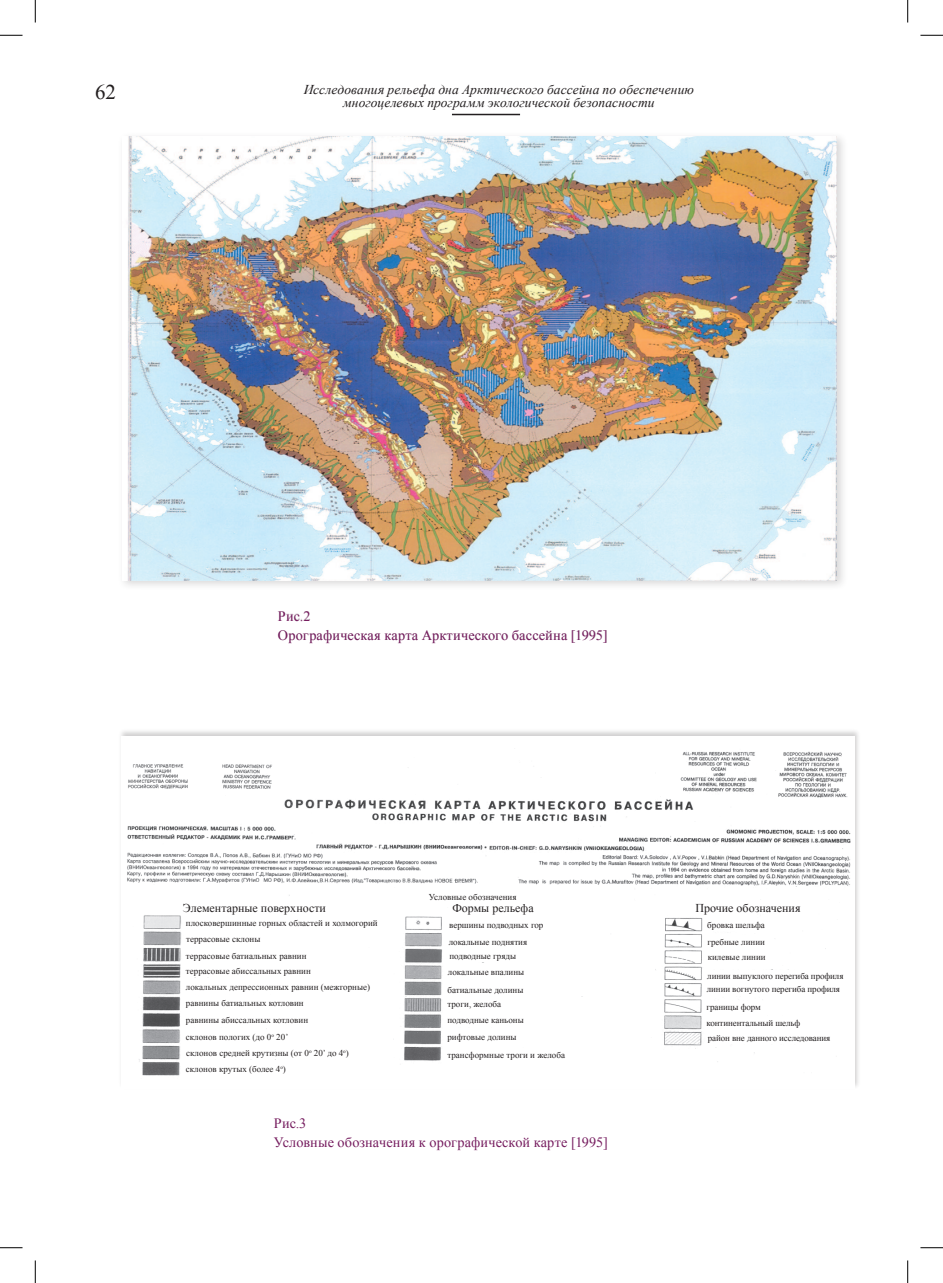
<style>
.page{position:relative;width:943px;height:1283px;background:#fff}
.page>*{position:absolute;margin:0;border:0;box-sizing:border-box;transform-origin:0 0}
.t1{font:21px "Times New Roman";color:#231f20}
.podpis{font:14.25px "Times New Roman";letter-spacing:.005em;color:#761d5f}
.t2{font:italic 13.5px/13.5px "Times New Roman";letter-spacing:.005em;color:#231f20;text-align:center}
.t3{font:12px "Times New Roman";color:#231f20}
.t4{font:9px "Times New Roman";color:#231f20}
</style>
<div class="page">
<hr style="left:452px;top:114px;width:68px;height:1px;background:#231f20">
<div style="left:118px;top:132px;width:730px;height:459px;background:#231f20;opacity:.18"></div>
<img style="left:123px;top:137px;width:713px;height:443px">
<div style="left:278px;top:611px;width:328px;height:32px;background:#231f20;opacity:.2"></div>
<div style="left:118px;top:728px;width:742px;height:361px;background:#231f20;opacity:.21"></div>
<img style="left:121px;top:736px;width:732px;height:352px">
<div style="left:183px;top:904px;width:154px;height:10px;background:#fff"></div>
<div style="left:452px;top:904px;width:139px;height:9px;background:#fff"></div>
<div style="left:695px;top:903px;width:139px;height:9px;background:#fff"></div>
<div style="left:186px;top:917px;width:200px;height:12px;background:#fff"></div>
<div style="left:449px;top:917px;width:200px;height:14px;background:#fff"></div>
<div style="left:429px;top:890px;width:200px;height:13px;background:#fff"></div>
<div style="left:707px;top:918px;width:57px;height:13px;background:#fff"></div>
<div style="left:707px;top:935px;width:57px;height:13px;background:#fff"></div>
<div style="left:707px;top:949px;width:64px;height:16px;background:#fff"></div>
<div style="left:707px;top:969px;width:141px;height:13px;background:#fff"></div>
<div style="left:706px;top:982px;width:142px;height:13px;background:#fff"></div>
<div style="left:706px;top:1000px;width:141px;height:13px;background:#fff"></div>
<div style="left:706px;top:1016px;width:141px;height:13px;background:#fff"></div>
<div style="left:707px;top:1031px;width:142px;height:13px;background:#fff"></div>
<div style="left:448px;top:935px;width:201px;height:13px;background:#fff"></div>
<div style="left:449px;top:948px;width:200px;height:14px;background:#fff"></div>
<div style="left:447px;top:965px;width:201px;height:13px;background:#fff"></div>
<div style="left:447px;top:982px;width:200px;height:14px;background:#fff"></div>
<div style="left:447px;top:997px;width:200px;height:13px;background:#fff"></div>
<div style="left:447px;top:1012px;width:200px;height:14px;background:#fff"></div>
<div style="left:447px;top:1030px;width:200px;height:13px;background:#fff"></div>
<div style="left:447px;top:1047px;width:200px;height:14px;background:#fff"></div>
<div style="left:186px;top:932px;width:200px;height:13px;background:#fff"></div>
<div style="left:186px;top:948px;width:200px;height:14px;background:#fff"></div>
<div style="left:186px;top:965px;width:200px;height:11px;background:#fff"></div>
<div style="left:186px;top:979px;width:200px;height:14px;background:#fff"></div>
<div style="left:186px;top:996px;width:200px;height:13px;background:#fff"></div>
<div style="left:186px;top:1012px;width:200px;height:14px;background:#fff"></div>
<div style="left:186px;top:1030px;width:200px;height:13px;background:#fff"></div>
<div style="left:186px;top:1045px;width:200px;height:14px;background:#fff"></div>
<div style="left:186px;top:1062px;width:200px;height:13px;background:#fff"></div>
<svg style="left:0;top:35px;width:22px;height:1px"></svg>
<svg style="left:920px;top:35px;width:22px;height:1px"></svg>
<svg style="left:0;top:1247px;width:22px;height:1px"></svg>
<svg style="left:920px;top:1247px;width:22px;height:1px"></svg>
<svg style="left:35px;top:0;width:1px;height:23px"></svg>
<svg style="left:35px;top:1260px;width:1px;height:22px"></svg>
<svg style="left:907px;top:0;width:1px;height:23px"></svg>
<svg style="left:907px;top:1260px;width:1px;height:22px"></svg>
<p class="t1" style="left:95px;top:78px;width:22px">62</p>
<h3 class="t2" style="left:303px;top:82px;width:392px">Исследования рельефа дна Арктического бассейна по обеспечению многоцелевых программ экологической безопасности</h3>
<p class="podpis" style="left:278px;top:606px;width:34px">Рис.2</p>
<p class="podpis" style="left:278px;top:625px;width:331px">Орографическая карта Арктического бассейна [1995]</p>
<p class="t4" style="left:429px;top:890px;width:89px">Условные обозначения</p>
<p class="t3" style="left:183px;top:900px;width:145px">Элементарные поверхности</p>
<p class="t3" style="left:452px;top:900px;width:83px">Формы рельефа</p>
<p class="t3" style="left:695px;top:899px;width:106px">Прочие обозначения</p>
<p class="t4" style="left:186px;top:917px;width:193px">плосковершинные горных областей и холмогорий</p>
<p class="t4" style="left:449px;top:918px;width:96px">вершины подводных гор</p>
<p class="t4" style="left:707px;top:918px;width:59px">бровка шельфа</p>
<p class="t4" style="left:707px;top:935px;width:59px">гребные линии</p>
<p class="t4" style="left:707px;top:951px;width:59px">килевые линии</p>
<p class="t4" style="left:707px;top:970px;width:138px">линии выпуклого перегиба профиля</p>
<p class="t4" style="left:706px;top:983px;width:135px">линии вогнутого перегиба профиля</p>
<p class="t4" style="left:706px;top:1001px;width:56px">границы форм</p>
<p class="t4" style="left:706px;top:1016px;width:95px">континентальный шельф</p>
<p class="t4" style="left:707px;top:1032px;width:124px">район вне данного исследования</p>
<p class="t4" style="left:186px;top:932px;width:76px">террасовые склоны</p>
<p class="t4" style="left:186px;top:949px;width:122px">террасовые батиальных равнин</p>
<p class="t4" style="left:186px;top:965px;width:126px">террасовые абиссальных равнин</p>
<p class="t4" style="left:186px;top:980px;width:186px">локальных депрессионных равнин (межгорные)</p>
<p class="t4" style="left:186px;top:997px;width:119px">равнины батиальных котловин</p>
<p class="t4" style="left:186px;top:1013px;width:124px">равнины абиссальных котловин</p>
<p class="t4" style="left:186px;top:1031px;width:104px">склонов пологих (до 0<sup>о</sup> 20’</p>
<p class="t4" style="left:186px;top:1046px;width:164px">склонов средней крутизны (от 0<sup>о</sup> 20’ до 4<sup>о</sup>)</p>
<p class="t4" style="left:186px;top:1063px;width:101px">склонов крутых (более 4<sup>о</sup>)</p>
<p class="t4" style="left:448px;top:935px;width:80px">локальные поднятия</p>
<p class="t4" style="left:449px;top:949px;width:68px">подводные гряды</p>
<p class="t4" style="left:447px;top:966px;width:78px">локальные впалины</p>
<p class="t4" style="left:447px;top:983px;width:77px">батиальные долины</p>
<p class="t4" style="left:447px;top:998px;width:55px">троги, желоба</p>
<p class="t4" style="left:447px;top:1013px;width:78px">подводные каньоны</p>
<p class="t4" style="left:447px;top:1031px;width:71px">рифтовые долины</p>
<p class="t4" style="left:447px;top:1048px;width:119px">трансформные троги и желоба</p>
<p class="podpis" style="left:274px;top:1113px;width:34px">Рис.3</p>
<p class="podpis" style="left:274px;top:1132px;width:335px">Условные обозначения к орографической карте [1995]</p>
</div>
